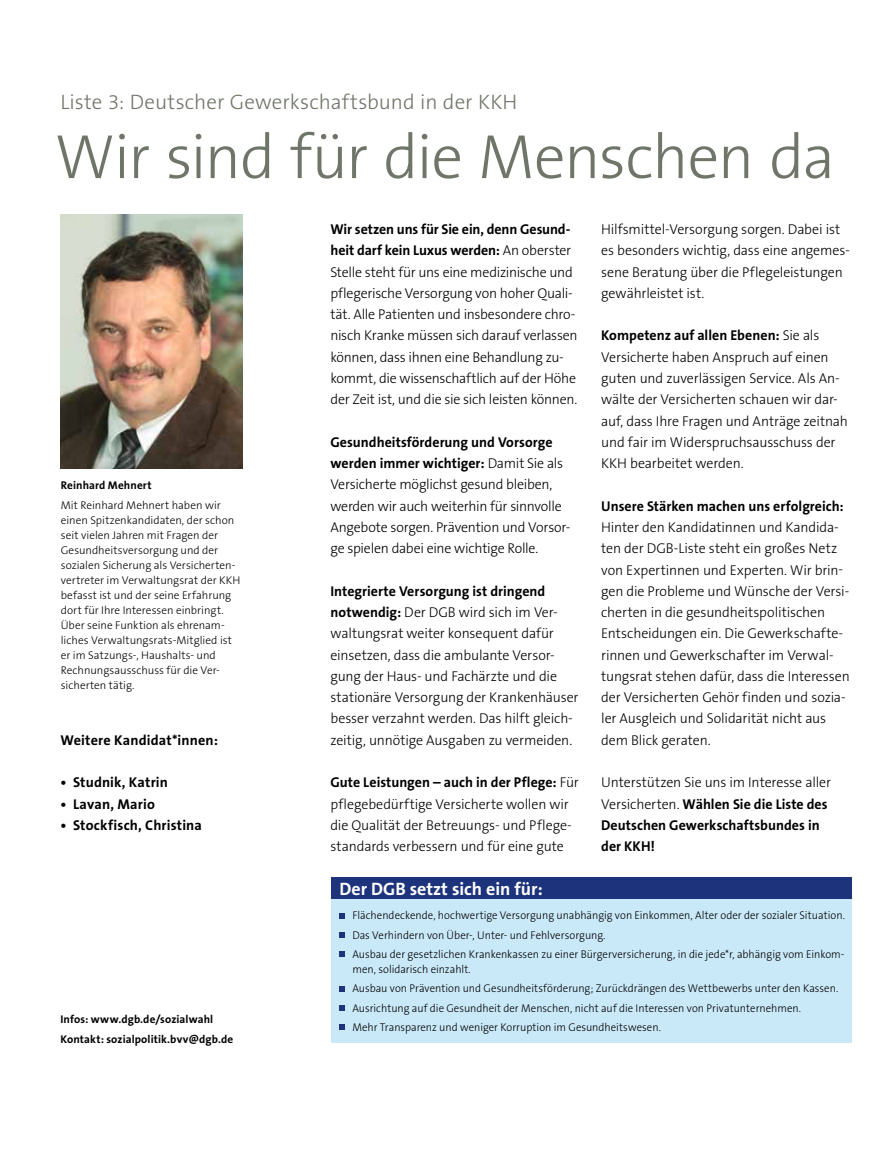
<style>
.page{position:relative;width:893px;height:1149px;background:#fff}
.page>*{position:absolute;margin:0;border:0;box-sizing:border-box;transform-origin:0 0}
.t1{font:300 63px "The Sans B3";letter-spacing:-.025em;color:#707569}
.t2{font:300 21px "The Sans B3";letter-spacing:.005em;color:#707569}
.t3{font:700 18px "The Sans B7";color:#fff}
.t4{font:300 14.25px/21.3px "The Sans B3";letter-spacing:-.01em;color:#000}
.t5{font:700 14.25px/21.3px "The Sans B7";letter-spacing:.005em;color:#000}
.t6{font:300 11.25px/19.2px "The Sans B3";color:#000;scale:.96 1}
.t7{font:300 11.25px/15px "The Sans B3";color:#000}
.t8{font:700 11.25px/19.2px "The Sans B7";letter-spacing:.01em;color:#000}
.s1{font-family:"The Sans B3";font-weight:300}
.s2{font-family:"The Sans B7";font-weight:700}
</style>
<div class="page">
<div style="left:331px;top:896px;width:520px;height:146px;background:#c9e8f8"></div>
<svg style="left:340px;top:913px;width:5px;height:4px"></svg>
<svg style="left:340px;top:932px;width:5px;height:5px"></svg>
<svg style="left:340px;top:951px;width:5px;height:5px"></svg>
<svg style="left:340px;top:986px;width:5px;height:4px"></svg>
<svg style="left:340px;top:1005px;width:5px;height:4px"></svg>
<svg style="left:340px;top:1024px;width:5px;height:5px"></svg>
<div style="left:331px;top:876px;width:520px;height:22px;background:#1d347d"></div>
<img style="left:60px;top:214px;width:182px;height:254px">
<h2 class="t2" style="left:60px;top:91px;width:459px">Liste 3: Deutscher Gewerkschaftsbund in der KKH</h2>
<h1 class="t1" style="left:55px;top:124px;width:782px">Wir sind für die Menschen da</h1>
<p class="t8" style="left:61px;top:476px;width:92px">Reinhard Mehnert</p>
<p class="t7" style="left:61px;top:497px;width:181px">Mit Reinhard Mehnert haben wir einen Spitzenkandidaten, der schon seit vielen Jahren mit Fragen der Gesundheitsversorgung und der sozialen Sicherung als Versicherten&shy;vertreter im Verwaltungsrat der KKH befasst ist und der seine Erfahrung dort für Ihre Interessen einbringt.<br>Über seine Funktion als ehrenam&shy;liches Verwaltungsrats-Mitglied ist er im Satzungs-, Haushalts- und Rechnungsausschuss für die Ver&shy;sicherten tätig.</p>
<p class="t5" style="left:60px;top:729px;width:159px">Weitere Kandidat*innen:</p>
<p class="t5" style="left:60px;top:772px;width:109px">• Studnik, Katrin</p>
<p class="t5" style="left:60px;top:793px;width:96px">• Lavan, Mario</p>
<p class="t5" style="left:60px;top:814px;width:143px">• Stockfisch, Christina</p>
<p class="t8" style="left:60px;top:1010px;width:174px">Infos: www.dgb.de/sozialwahl<br>Kontakt: sozialpolitik.bvv@dgb.de</p>
<p class="t5" style="left:330px;top:219px;width:242px">Wir setzen uns für Sie ein, denn Gesund&shy;heit darf kein Luxus werden: <span class="s1">An oberster</span></p>
<p class="t4" style="left:330px;top:262px;width:249px">Stelle steht für uns eine medizinische und pflegerische Versorgung von hoher Quali&shy;tät. Alle Patienten und insbesondere chro&shy;nisch Kranke müssen sich darauf verlassen können, dass ihnen eine Behandlung zu&shy;kommt, die wissenschaftlich auf der Höhe der Zeit ist, und die sie sich leisten können.</p>
<p class="t5" style="left:330px;top:432px;width:234px">Gesundheitsförderung und Vorsorge werden immer wichtiger: <span class="s1">Damit Sie als</span></p>
<p class="t4" style="left:330px;top:474px;width:241px">Versicherte möglichst gesund bleiben, werden wir auch weiterhin für sinnvolle Angebote sorgen. Prävention und Vorsor&shy;ge spielen dabei eine wichtige Rolle.</p>
<p class="t5" style="left:330px;top:581px;width:216px">Integrierte Versorgung ist dringend</p>
<p class="t4" style="left:330px;top:602px;width:250px"><span class="s2">notwendig:</span> Der DGB wird sich im Ver&shy;waltungsrat weiter konsequent dafür einsetzen, dass die ambulante Versor&shy;gung der Haus- und Fachärzte und die stationäre Versorgung der Krankenhäuser besser verzahnt werden. Das hilft gleich&shy;zeitig, unnötige Ausgaben zu vermeiden.</p>
<p class="t5" style="left:330px;top:772px;width:250px">Gute Leistungen – auch in der Pflege: <span class="s1">Für</span></p>
<p class="t4" style="left:330px;top:793px;width:243px">pflegebedürftige Versicherte wollen wir die Qualität der Betreuungs- und Pflege&shy;standards verbessern und für eine gute</p>
<p class="t3" style="left:340px;top:879px;width:205px">Der DGB setzt sich ein für:</p>
<p class="t4" style="left:601px;top:219px;width:250px">Hilfsmittel-Versorgung sorgen. Dabei ist es besonders wichtig, dass eine angemes&shy;sene Beratung über die Pflegeleistungen gewährleistet ist.</p>
<p class="t5" style="left:601px;top:325px;width:220px">Kompetenz auf allen Ebenen: <span class="s1">Sie als</span></p>
<p class="t4" style="left:601px;top:347px;width:248px">Versicherte haben Anspruch auf einen guten und zuverlässigen Service. Als An&shy;wälte der Versicherten schauen wir dar&shy;auf, dass Ihre Fragen und Anträge zeitnah und fair im Widerspruchsausschuss der KKH bearbeitet werden.</p>
<p class="t5" style="left:601px;top:496px;width:244px">Unsere Stärken machen uns erfolgreich:</p>
<p class="t4" style="left:601px;top:517px;width:250px">Hinter den Kandidatinnen und Kandida&shy;ten der DGB-Liste steht ein großes Netz von Expertinnen und Experten. Wir brin&shy;gen die Probleme und Wünsche der Versi&shy;cherten in die gesundheitspolitischen Entscheidungen ein. Die Gewerkschafte&shy;rinnen und Gewerkschafter im Verwal&shy;tungsrat stehen dafür, dass die Interessen der Versicherten Gehör finden und sozia&shy;ler Ausgleich und Solidarität nicht aus dem Blick geraten.</p>
<p class="t4" style="left:601px;top:772px;width:231px">Unterstützen Sie uns im Interesse aller</p>
<p class="t5" style="left:601px;top:793px;width:228px"><span class="s1">Versicherten.</span> Wählen Sie die Liste des<br>Deutschen Gewerkschaftsbundes in der KKH!</p>
<p class="t6" style="left:352px;top:906px;width:515px">Flächendeckende, hochwertige Versorgung unabhängig von Einkommen, Alter oder der sozialer Situation.<br>Das Verhindern von Über-, Unter- und Fehlversorgung.<br>Ausbau der gesetzlichen Krankenkassen zu einer Bürgerversicherung, in die jede*r, abhängig vom Einkom-</p>
<p class="t6" style="left:352px;top:960px;width:508px">men, solidarisch einzahlt.<br>Ausbau von Prävention und Gesundheitsförderung; Zurückdrängen des Wettbewerbs unter den Kassen.<br>Ausrichtung auf die Gesundheit der Menschen, nicht auf die Interessen von Privatunternehmen.<br>Mehr Transparenz und weniger Korruption im Gesundheitswesen.</p>
</div>
